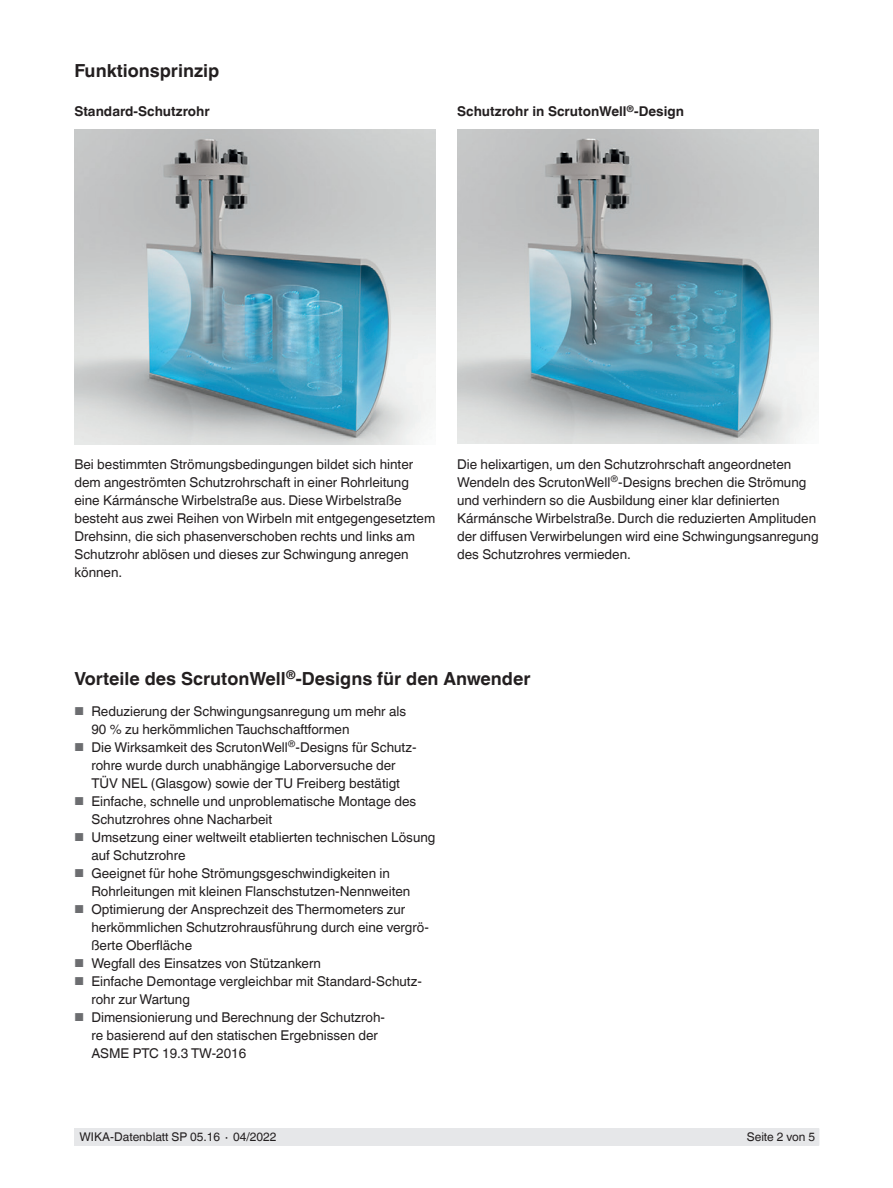
<style>
.page{position:relative;width:893px;height:1188px;background:#fff}
.page>*{position:absolute;margin:0;border:0;box-sizing:border-box;transform-origin:0 0}
.Subheadline1{font:700 18px "Helvetica World";color:#231f20}
.Running_text{font:13.5px/18px "Helvetica World";color:#231f20}
.Subheadline2{font:700 13.5px "Helvetica World";color:#231f20}
.t1{font:12px "Helvetica World";color:#231f20}
.s1{font-size:11.55px;color:#6c6d70}
</style>
<div class="page">
<div style="left:75px;top:1128px;width:744px;height:17px;background:#e6e7e9"></div>
<img style="left:74px;top:130px;width:362px;height:315px">
<img style="left:457px;top:129px;width:361px;height:315px">
<p class="Subheadline1" style="left:74px;top:60px;width:146px">Funktionsprinzip</p>
<p class="Subheadline2" style="left:74px;top:103px;width:137px">Standard-Schutzrohr</p>
<p class="Subheadline2" style="left:457px;top:103px;width:228px">Schutzrohr in ScrutonWell<sup>®</sup>-Design</p>
<p class="Running_text" style="left:74px;top:455px;width:362px">Bei bestimmten Strömungsbedingungen bildet sich hinter dem angeströmten Schutzrohrschaft in einer Rohrleitung eine Kármánsche Wirbelstraße aus. Diese Wirbelstraße besteht aus zwei Reihen von Wirbeln mit entgegengesetztem Drehsinn, die sich phasenverschoben rechts und links am Schutzrohr ablösen und dieses zur Schwingung anregen können.</p>
<p class="Running_text" style="left:457px;top:455px;width:363px">Die helixartigen, um den Schutzrohrschaft angeordneten Wendeln des ScrutonWell<sup>®</sup>-Designs brechen die Strömung und verhindern so die Ausbildung einer klar definierten Kármánsche Wirbelstraße. Durch die reduzierten Amplituden der diffusen Verwirbelungen wird eine Schwingungsanregung des Schutzrohres vermieden.</p>
<p class="Subheadline1" style="left:74px;top:668px;width:458px">Vorteile des ScrutonWell<sup>®</sup>-Designs für den Anwender</p>
<p class="Running_text" style="left:91px;top:702px;width:316px;text-indent:-17px"><span class="s1">■</span> Reduzierung der Schwingungsanregung um mehr als<br>90 % zu herkömmlichen Tauchschaftformen</p>
<p class="Running_text" style="left:74px;top:738px;width:344px;text-align:center"><span class="s1">■</span> Die Wirksamkeit des ScrutonWell<sup>®</sup>-Designs für Schutz&shy;rohre wurde durch unabhängige Laborversuche der<br>TÜV NEL (Glasgow) sowie der TU Freiberg bestätigt</p>
<p class="Running_text" style="left:91px;top:792px;width:326px;text-indent:-17px"><span class="s1">■</span> Einfache, schnelle und unproblematische Montage des<br>Schutzrohres ohne Nacharbeit</p>
<p class="Running_text" style="left:91px;top:828px;width:346px;text-indent:-17px"><span class="s1">■</span> Umsetzung einer weltweilt etablierten technischen Lösung auf Schutzrohre</p>
<p class="Running_text" style="left:91px;top:864px;width:320px;text-indent:-17px"><span class="s1">■</span> Geeignet für hohe Strömungsgeschwindigkeiten in<br>Rohrleitungen mit kleinen Flanschstutzen-Nennweiten</p>
<p class="Running_text" style="left:91px;top:900px;width:339px;text-indent:-17px"><span class="s1">■</span> Optimierung der Ansprechzeit des Thermometers zur herkömmlichen Schutzrohrausführung durch eine vergrö&shy;ßerte Oberfläche</p>
<p class="Running_text" style="left:74px;top:954px;width:248px"><span class="s1">■</span> Wegfall des Einsatzes von Stützankern</p>
<p class="Running_text" style="left:91px;top:972px;width:332px;text-indent:-17px"><span class="s1">■</span> Einfache Demontage vergleichbar mit Standard-Schutz&shy;rohr zur Wartung</p>
<p class="Running_text" style="left:91px;top:1008px;width:295px;text-indent:-17px"><span class="s1">■</span> Dimensionierung und Berechnung der Schutzroh&shy;re basierend auf den statischen Ergebnissen der<br>ASME PTC 19.3 TW-2016</p>
<p class="t1" style="left:80px;top:1130px;width:198px">WIKA-Datenblatt SP 05.16 ∙ 04/2022</p>
<p class="t1" style="left:747px;top:1130px;width:70px">Seite 2 von 5</p>
</div>
